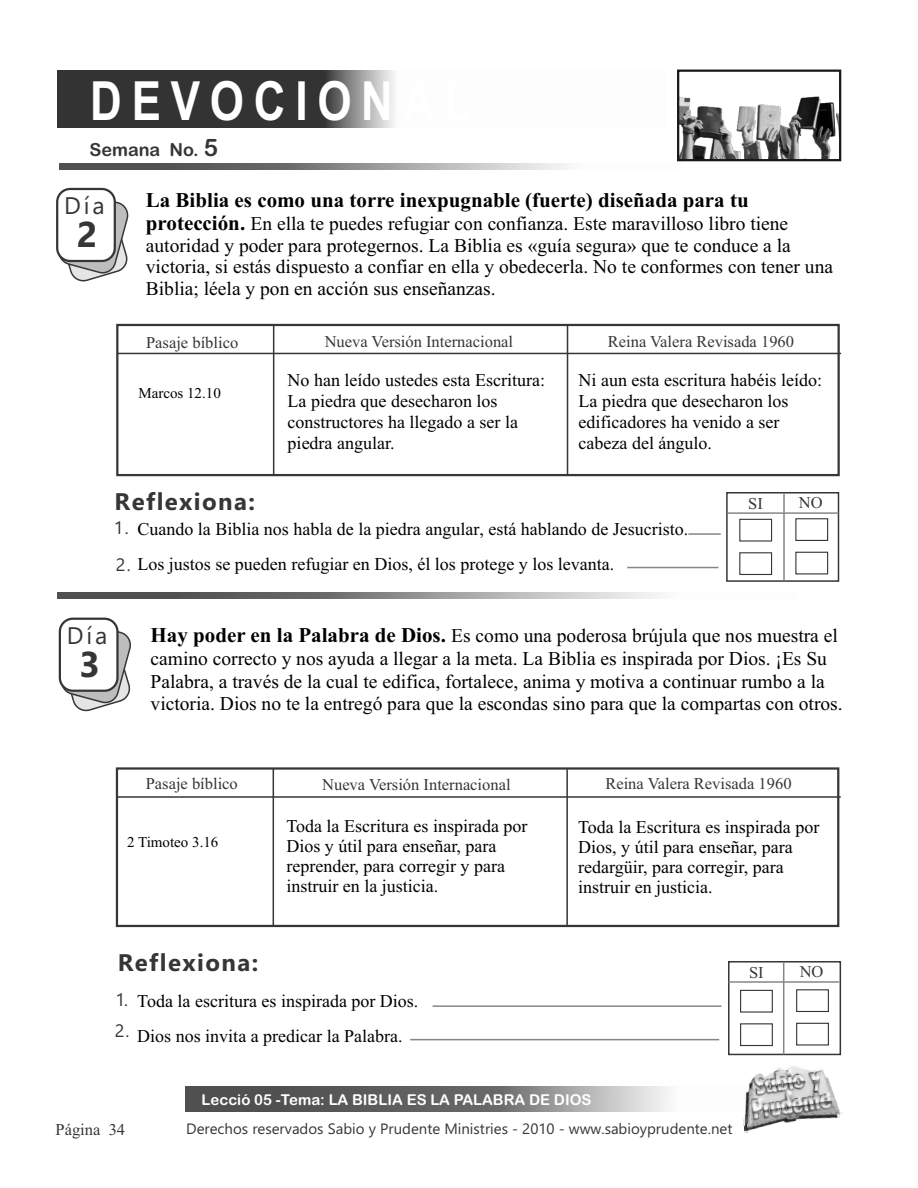
<style>
.page{position:relative;width:918px;height:1188px;background:#fff}
.page>*{position:absolute;margin:0;border:0;box-sizing:border-box;transform-origin:0 0}
.t1{font:700 54px "Arial";letter-spacing:.22em;color:#fff;scale:.81 1}
.t2{font:700 36px "Ebrima";color:#363636}
.t3{font:700 24px "Ebrima";letter-spacing:.06em;color:#363636}
.t4{font:24px "Ebrima";letter-spacing:.115em;color:#363636}
.t5{font:700 21px "Times New Roman";color:#000}
.t6{font:19.5px/21.8px "Times New Roman";color:#000}
.t7{font:18px/20px "Times New Roman";color:#000}
.t8{font:18px "Arial Rounded MT Bold";color:#363636}
.t9{font:18px/31.2px "Ebrima";color:#363636}
.t10{font:16.5px "Times New Roman";color:#363636}
.t11{font:15px "Ebrima";color:#363636}
.t12{font:15px "Arial Rounded MT Bold";color:#fff}
.t13{font:15px "Times New Roman";color:#000}
.s1{font-size:24px}
.s2{font-weight:700;font-size:21px}
.s3{font-family:"Ebrima";color:#363636}
</style>
<div class="page">
<svg style="left:186px;top:1087px;width:482px;height:24px;background:#787878"></svg>
<img style="left:743px;top:1066px;width:98px;height:63px">
<div style="left:116px;top:767px;width:723px;height:160px;border:2px solid #363636"></div>
<hr style="left:117px;top:796px;width:724px;height:2px;background:#363636">
<hr style="left:273px;top:768px;width:1px;height:158px;background:#363636">
<hr style="left:566px;top:769px;width:2px;height:157px;background:#363636">
<svg style="left:57px;top:71px;width:337px;height:56px;background:#484848"></svg>
<div style="left:116px;top:324px;width:724px;height:152px;border:2px solid #363636"></div>
<svg style="left:60px;top:201px;width:69px;height:81px"></svg>
<div style="left:56px;top:188px;width:60px;height:74px;background:#fff;border:2px solid #363636;border-radius:13px"></div>
<hr style="left:117px;top:353px;width:724px;height:1px;background:#363636">
<hr style="left:273px;top:324px;width:1px;height:151px;background:#363636">
<hr style="left:567px;top:326px;width:1px;height:149px;background:#363636">
<svg style="left:59px;top:164px;width:507px;height:5px;background:#898989"></svg>
<svg style="left:58px;top:624px;width:73px;height:88px"></svg>
<div style="left:59px;top:618px;width:60px;height:74px;background:#fff;border:2px solid #363636;border-radius:13px"></div>
<svg style="left:57px;top:593px;width:600px;height:5px;background:#898989"></svg>
<hr style="left:688px;top:533px;width:33px;height:2px;background:#868686">
<hr style="left:627px;top:567px;width:91px;height:1px;background:#868686">
<svg style="left:795px;top:518px;width:34px;height:23px"></svg>
<svg style="left:795px;top:551px;width:34px;height:24px"></svg>
<div style="left:726px;top:492px;width:113px;height:90px;border:2px solid #363636"></div>
<svg style="left:739px;top:518px;width:34px;height:24px"></svg>
<svg style="left:739px;top:552px;width:34px;height:23px"></svg>
<hr style="left:728px;top:512px;width:110px;height:2px;background:#868686">
<hr style="left:783px;top:494px;width:2px;height:87px;background:#868686">
<hr style="left:433px;top:1005px;width:288px;height:2px;background:#868686">
<hr style="left:410px;top:1039px;width:309px;height:1px;background:#868686">
<svg style="left:796px;top:989px;width:33px;height:23px"></svg>
<svg style="left:796px;top:1022px;width:33px;height:24px"></svg>
<div style="left:728px;top:961px;width:113px;height:94px;border:2px solid #363636"></div>
<svg style="left:740px;top:989px;width:33px;height:24px"></svg>
<svg style="left:740px;top:1023px;width:33px;height:24px"></svg>
<hr style="left:729px;top:981px;width:110px;height:2px;background:#868686">
<hr style="left:783px;top:962px;width:1px;height:92px;background:#868686">
<img style="left:680px;top:96px;width:158px;height:62px">
<div style="left:677px;top:70px;width:164px;height:91px;border:2px solid #181818"></div>
<h1 class="t1" style="left:90px;top:81px;width:472px">DEVOCIONAL</h1>
<p class="t8" style="left:89px;top:143px;width:130px">Semana No. <span class="s1">5</span></p>
<h3 class="t4" style="left:64px;top:197px;width:42px">Día</h3>
<h2 class="t2" style="left:77px;top:220px;width:22px">2</h2>
<p class="t5" style="left:146px;top:192px;width:604px">La Biblia es como una torre inexpugnable (fuerte) diseñada para tu</p>
<p class="t6" style="left:146px;top:214px;width:689px"><span class="s2">protección.</span> En ella te puedes refugiar con confianza. Este maravilloso libro tiene autoridad y poder para protegernos. La Biblia es «guía segura» que te conduce a la victoria, si estás dispuesto a confiar en ella y obedecerla. No te conformes con tener una Biblia; léela y pon en acción sus enseñanzas.</p>
<p class="t10" style="left:146px;top:336px;width:94px">Pasaje bíblico</p>
<p class="t10" style="left:325px;top:336px;width:190px">Nueva Versión Internacional</p>
<p class="t10" style="left:608px;top:335px;width:188px">Reina Valera Revisada 1960</p>
<p class="t13" style="left:138px;top:387px;width:84px">Marcos 12.10</p>
<p class="t7" style="left:288px;top:371px;width:259px;line-height:21px">No han leído ustedes esta Escritura:<br>La piedra que desecharon los constructores ha llegado a ser la piedra angular.</p>
<p class="t7" style="left:579px;top:371px;width:245px;line-height:21px">Ni aun esta escritura habéis leído:<br>La piedra que desecharon los edificadores ha venido a ser cabeza del ángulo.</p>
<h3 class="t3" style="left:115px;top:492px;width:142px">Reflexiona:</h3>
<p class="t10" style="left:748px;top:497px;width:16px">SI</p>
<p class="t10" style="left:799px;top:497px;width:25px">NO</p>
<p class="t9" style="left:114px;top:514px;width:16px">1.</p>
<p class="t7" style="left:116px;top:556px;width:500px"><span class="s3">2.</span> Los justos se pueden refugiar en Dios, él los protege y los levanta.</p>
<p class="t7" style="left:137px;top:521px;width:552px">Cuando la Biblia nos habla de la piedra angular, está hablando de Jesucristo.</p>
<h3 class="t4" style="left:67px;top:627px;width:42px">Día</h3>
<h2 class="t2" style="left:79px;top:650px;width:22px">3</h2>
<p class="t6" style="left:151px;top:626px;width:694px;line-height:22.8px"><span class="s2">Hay poder en la Palabra de Dios.</span> Es como una poderosa brújula que nos muestra el camino correcto y nos ayuda a llegar a la meta. La Biblia es inspirada por Dios. ¡Es Su Palabra, a través de la cual te edifica, fortalece, anima y motiva a continuar rumbo a la victoria. Dios no te la entregó para que la escondas sino para que la compartas con otros.</p>
<p class="t10" style="left:146px;top:778px;width:94px">Pasaje bíblico</p>
<p class="t10" style="left:322px;top:778px;width:190px">Nueva Versión Internacional</p>
<p class="t10" style="left:605px;top:778px;width:188px">Reina Valera Revisada 1960</p>
<p class="t7" style="left:286px;top:818px;width:243px">Toda la Escritura es inspirada por<br>Dios y útil para enseñar, para reprender, para corregir y para instruir en la justicia.</p>
<p class="t7" style="left:578px;top:819px;width:243px">Toda la Escritura es inspirada por<br>Dios, y útil para enseñar, para redargüir, para corregir, para instruir en justicia.</p>
<p class="t13" style="left:127px;top:837px;width:93px">2 Timoteo 3.16</p>
<h3 class="t3" style="left:118px;top:953px;width:142px">Reflexiona:</h3>
<p class="t9" style="left:115px;top:986px;width:16px">1.<br>2.</p>
<p class="t7" style="left:137px;top:985px;width:283px;line-height:35px">Toda la escritura es inspirada por Dios.<br>Dios nos invita a predicar la Palabra.</p>
<p class="t12" style="left:202px;top:1094px;width:392px">Lecció 05 -Tema: LA BIBLIA ES LA PALABRA DE DIOS</p>
<p class="t10" style="left:749px;top:966px;width:16px">SI</p>
<p class="t10" style="left:800px;top:965px;width:25px">NO</p>
<p class="t10" style="left:56px;top:1123px;width:71px">Página 34</p>
<p class="t11" style="left:186px;top:1124px;width:548px">Derechos reservados Sabio y Prudente Ministries - 2010 - www.sabioyprudente.net</p>
</div>
